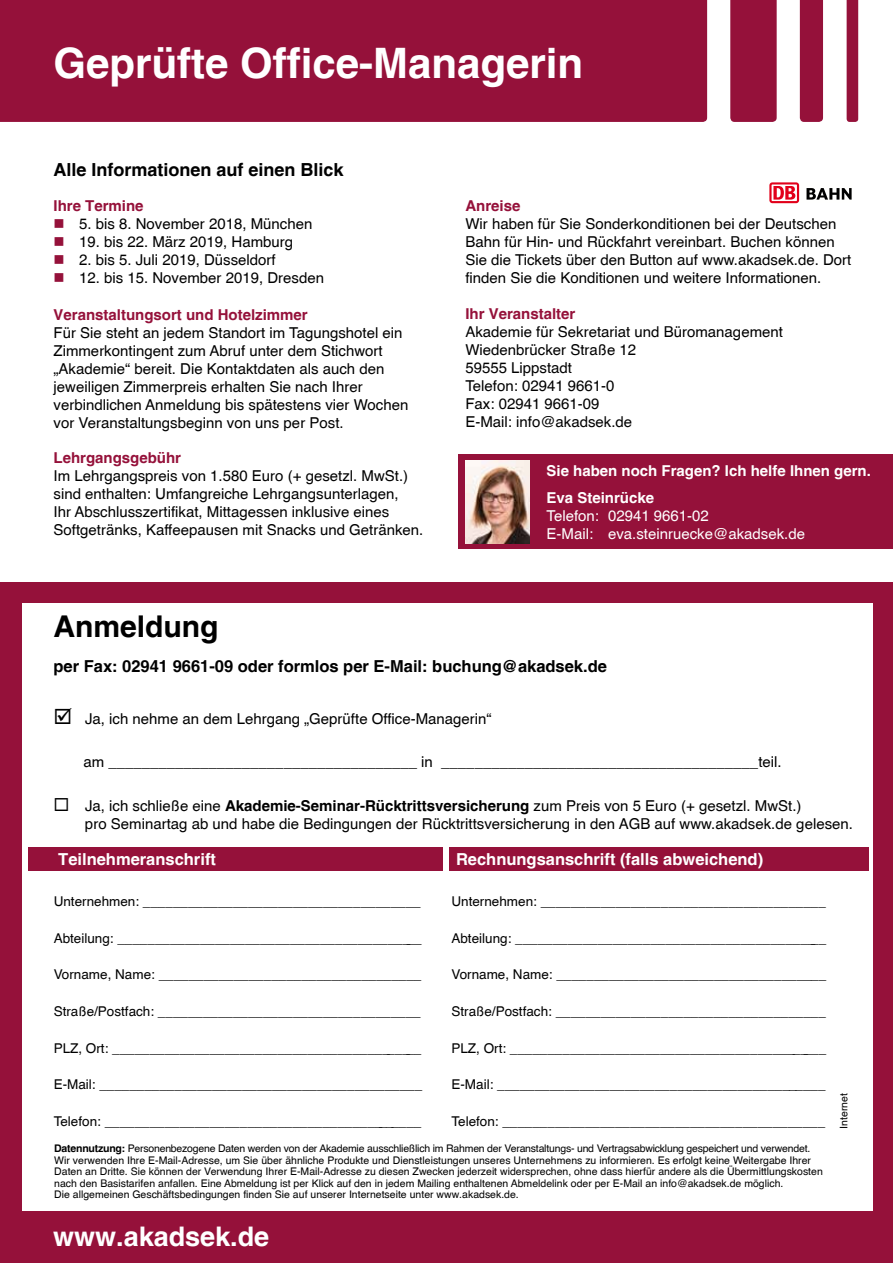
<style>
.page{position:relative;width:893px;height:1263px;background:#fff}
.page>*{position:absolute;margin:0;border:0;box-sizing:border-box;transform-origin:0 0}
.t1{font:700 42px "Helvetica";color:#fff}
.t2{font:700 30px "Helvetica";color:#000}
.t3{font:700 27px "Helvetica";color:#fff}
.t4{font:700 18px "Helvetica";color:#000}
.t5{font:700 16.5px "Helvetica";color:#000}
.t6{font:700 16.5px "Helvetica";color:#fff}
.t7{font:15px/18px "Helvetica";color:#000}
.t8{font:15px/18px "Helvetica";color:#010000}
.t9{font:700 15px "Helvetica";color:#95113a}
.t10{font:15px/18px "Helvetica";color:#fff}
.t11{font:700 15px/27px "Helvetica";color:#fff}
.t12{font:13.5px "Helvetica";color:#000}
.t13{font:10.5px/11.6px "Helvetica";color:#000}
.s1{font-weight:700}
</style>
<div class="page">
<div style="left:0;top:0;width:707px;height:122px;background:#95113a"></div>
<div style="left:730px;top:0;width:47px;height:122px;background:#95113a"></div>
<div style="left:800px;top:0;width:23px;height:122px;background:#95113a"></div>
<svg style="left:847px;top:0;width:11px;height:122px"></svg>
<div style="left:0;top:583px;width:893px;height:680px;background:#95113a"></div>
<div style="left:22px;top:604px;width:851px;height:607px;background:#fff"></div>
<svg style="left:769px;top:182px;width:30px;height:21px"></svg>
<div style="left:771px;top:184px;width:26px;height:17px;background:#fff"></div>
<svg style="left:773px;top:186px;width:22px;height:14px"></svg>
<svg style="left:806px;top:188px;width:46px;height:12px"></svg>
<div style="left:28px;top:848px;width:415px;height:23px;background:#95113a"></div>
<div style="left:449px;top:848px;width:420px;height:23px;background:#95113a"></div>
<div style="left:459px;top:455px;width:434px;height:94px;background:#95113a"></div>
<img style="left:466px;top:460px;width:64px;height:83px">
<h1 class="t1" style="left:54px;top:37px;width:531px">Geprüfte Office-Managerin</h1>
<p class="t4" style="left:54px;top:159px;width:292px">Alle Informationen auf einen Blick</p>
<p class="t9" style="left:54px;top:197px;width:92px">Ihre Termine</p>
<p class="t7" style="left:79px;top:215px;width:235px">5. bis 8. November 2018, München</p>
<p class="t7" style="left:79px;top:233px;width:216px">19. bis 22. März 2019, Hamburg</p>
<p class="t7" style="left:79px;top:251px;width:198px">2. bis 5. Juli 2019, Düsseldorf</p>
<p class="t7" style="left:79px;top:269px;width:247px">12. bis 15. November 2019, Dresden</p>
<p class="t9" style="left:54px;top:305px;width:256px">Veranstaltungsort und Hotelzimmer</p>
<p class="t7" style="left:54px;top:323px;width:356px">Für Sie steht an jedem Standort im Tagungshotel ein Zimmerkontingent zum Abruf unter dem Stichwort „Akademie“ bereit. Die Kontaktdaten als auch den jeweiligen Zimmerpreis erhalten Sie nach Ihrer verbindlichen Anmeldung bis spätestens vier Wochen vor Veranstaltungsbeginn von uns per Post.</p>
<p class="t9" style="left:54px;top:449px;width:129px">Lehrgangsgebühr</p>
<p class="t7" style="left:54px;top:467px;width:371px">Im Lehrgangspreis von 1.580 Euro (+ gesetzl. MwSt.) sind enthalten: Umfangreiche Lehrgangsunterlagen,<br>Ihr Abschlusszertifikat, Mittagessen inklusive eines Softgetränks, Kaffeepausen mit Snacks und Getränken.</p>
<p class="t9" style="left:465px;top:197px;width:57px">Anreise</p>
<p class="t8" style="left:465px;top:215px;width:388px">Wir haben für Sie Sonderkonditionen bei der Deutschen Bahn für Hin- und Rückfahrt vereinbart. Buchen können Sie die Tickets über den Button auf www.akadsek.de. Dort finden Sie die Konditionen und weitere Informationen.</p>
<p class="t9" style="left:465px;top:305px;width:112px">Ihr Veranstalter</p>
<p class="t7" style="left:465px;top:323px;width:319px">Akademie für Sekretariat und Büromanagement<br>Wiedenbrücker Straße 12<br>59555 Lippstadt<br>Telefon: 02941 9661-0<br>Fax: 02941 9661-09<br>E-Mail: info@akadsek.de</p>
<p class="t11" style="left:547px;top:457px;width:326px">Sie haben noch Fragen? Ich helfe Ihnen gern.<br>Eva Steinrücke</p>
<p class="t10" style="left:547px;top:506px;width:260px">Telefon: 02941 9661-02<br>E-Mail: eva.steinruecke@akadsek.de</p>
<h2 class="t2" style="left:54px;top:608px;width:166px">Anmeldung</h2>
<p class="t5" style="left:54px;top:656px;width:555px">per Fax: 02941 9661-09 oder formlos per E-Mail: buchung@akadsek.de</p>
<p class="t7" style="left:85px;top:709px;width:408px">Ja, ich nehme an dem Lehrgang „Geprüfte Office-Managerin“</p>
<p class="t7" style="left:84px;top:753px;width:700px">am _____________________________________ in ______________________________________teil.</p>
<p class="t7" style="left:85px;top:796px;width:769px">Ja, ich schließe eine <span class="s1">Akademie-Seminar-Rücktrittsversicherung</span> zum Preis von 5 Euro (+ gesetzl. MwSt.)<br>pro Seminartag ab und habe die Bedingungen der Rücktrittsversicherung in den AGB auf www.akadsek.de gelesen.</p>
<p class="t6" style="left:58px;top:849px;width:159px">Teilnehmeranschrift</p>
<p class="t12" style="left:54px;top:893px;width:369px">Unternehmen: _____________________________________</p>
<p class="t12" style="left:54px;top:930px;width:370px">Abteilung: _________________________________________</p>
<p class="t12" style="left:54px;top:966px;width:369px">Vorname, Name: ___________________________________</p>
<p class="t12" style="left:54px;top:1003px;width:369px">Straße/Postfach: ___________________________________</p>
<p class="t12" style="left:54px;top:1039px;width:369px">PLZ, Ort: __________________________________________</p>
<p class="t12" style="left:54px;top:1076px;width:370px">E-Mail: ___________________________________________</p>
<p class="t12" style="left:54px;top:1113px;width:369px">Telefon: ___________________________________________</p>
<p class="t6" style="left:456px;top:849px;width:309px">Rechnungsanschrift (falls abweichend)</p>
<p class="t12" style="left:451px;top:893px;width:376px">Unternehmen: ______________________________________</p>
<p class="t12" style="left:451px;top:930px;width:376px">Abteilung: __________________________________________</p>
<p class="t12" style="left:451px;top:966px;width:376px">Vorname, Name: ____________________________________</p>
<p class="t12" style="left:451px;top:1003px;width:376px">Straße/Postfach: ____________________________________</p>
<p class="t12" style="left:451px;top:1039px;width:376px">PLZ, Ort: ___________________________________________</p>
<p class="t12" style="left:451px;top:1076px;width:376px">E-Mail: ____________________________________________</p>
<p class="t12" style="left:451px;top:1113px;width:375px">Telefon: ___________________________________________</p>
<p class="t13" style="left:54px;top:1142px;width:770px"><span class="s1">Datennutzung:</span> Personenbezogene Daten werden von der Akademie ausschließlich im Rahmen der Veranstaltungs- und Vertragsabwicklung gespeichert und verwendet.<br>Wir verwenden Ihre E-Mail-Adresse, um Sie über ähnliche Produkte und Dienstleistungen unseres Unternehmens zu informieren. Es erfolgt keine Weitergabe Ihrer Daten an Dritte. Sie können der Verwendung Ihrer E-Mail-Adresse zu diesen Zwecken jederzeit widersprechen, ohne dass hierfür andere als die Übermittlungskosten nach den Basistarifen anfallen. Eine Abmeldung ist per Klick auf den in jedem Mailing enthaltenen Abmeldelink oder per E-Mail an info@akadsek.de möglich.<br>Die allgemeinen Geschäftsbedingungen finden Sie auf unserer Internetseite unter www.akadsek.de.</p>
<h3 class="t3" style="left:53px;top:1220px;width:218px">www.akadsek.de</h3>
<p class="t13" style="left:838px;top:1129px;width:37px;rotate:-90deg">Internet</p>
</div>
